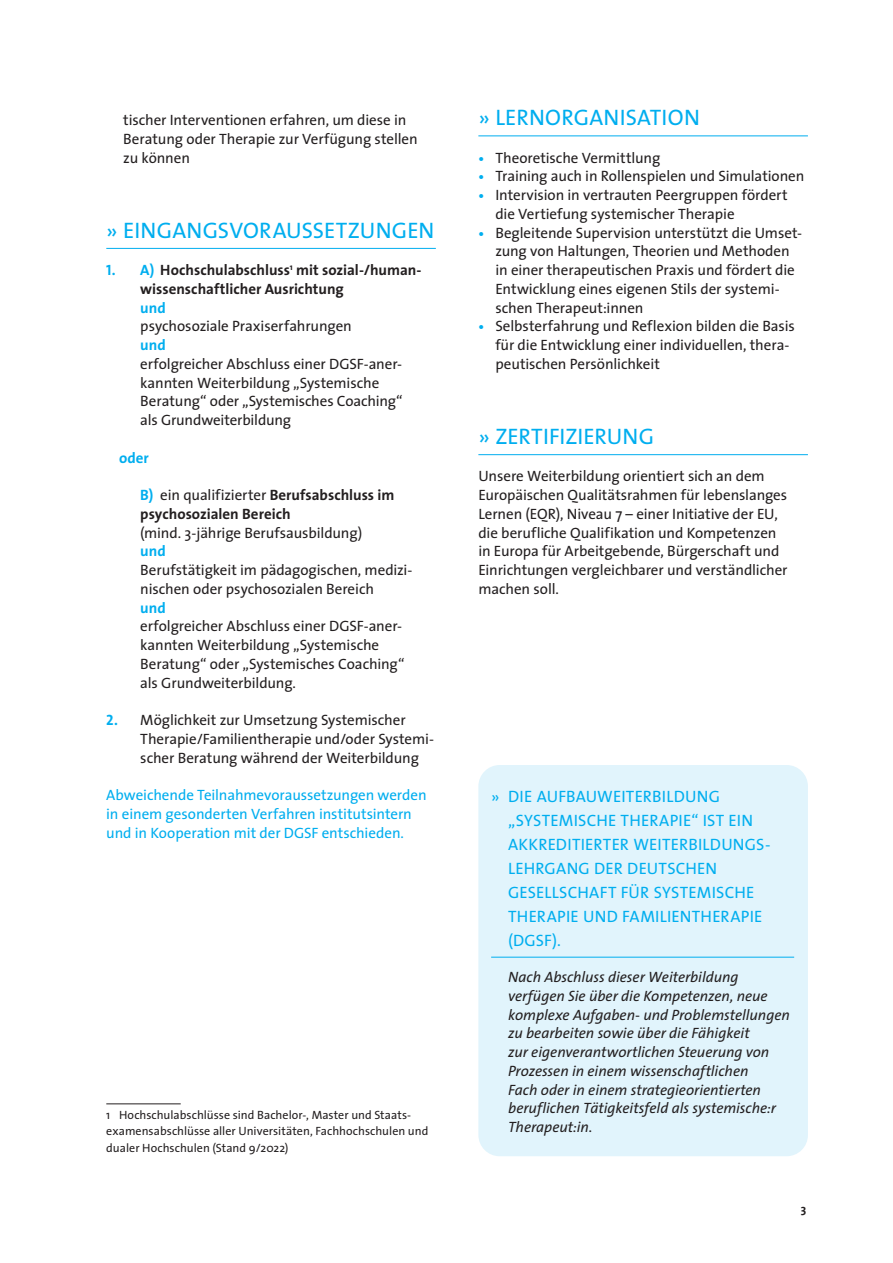
<style>
.page{position:relative;width:893px;height:1263px;background:#fff}
.page>*{position:absolute;margin:0;border:0;box-sizing:border-box;transform-origin:0 0}
.t1{font:22.5px "The Sans";letter-spacing:.01em;color:#00aeef}
.t2{font:16.5px/24px "The Sans";letter-spacing:.015em;color:#00aeef}
.t3{font:15px/18.8px "The Sans";letter-spacing:-.005em;color:#231f20}
.t4{font:italic 15px/18.8px "The Sans";letter-spacing:-.005em;color:#231f20}
.t5{font:700 15px/18.8px "The Sans";color:#231f20}
.t6{font:15px/18.8px "The Sans";letter-spacing:-.005em;color:#00aeef}
.t7{font:700 15px "The Sans";color:#00aeef}
.t8{font:12px/16.5px "The Sans";color:#231f20}
.t9{font:700 12px "The Sans";color:#231f20}
.s1{font-family:"The Sans Bold Caps";font-weight:400;color:#00aeef}
.s2{font-weight:400}
.s3{font-family:"The Sans Bold Caps";color:#00aeef}
.s4{font-weight:700;font-size:13.5px;color:#00aeef}
</style>
<div class="page">
<hr style="left:106px;top:248px;width:330px;height:1px;background:#00aeef">
<hr style="left:106px;top:1103px;width:75px;height:1px;background:#231f20">
<hr style="left:478px;top:136px;width:330px;height:1px;background:#00aeef">
<hr style="left:478px;top:454px;width:330px;height:1px;background:#00aeef">
<div style="left:478px;top:765px;width:330px;height:391px;background:#e1f4fc;border-radius:21px"></div>
<hr style="left:491px;top:957px;width:303px;height:1px;background:#00aeef">
<p class="t3" style="left:123px;top:110px;width:296px">tischer Interventionen erfahren, um diese in<br>Beratung oder Therapie zur Verfügung stellen zu können</p>
<h1 class="t1" style="left:106px;top:211px;width:330px">» EINGANGSVORAUSSETZUNGEN</h1>
<p class="t5" style="left:140px;top:260px;width:281px;text-indent:-34px"><span class="s1">1. A)</span> Hochschulabschluss<sup>1</sup> mit sozial-/human&shy;wissenschaftlicher Ausrichtung</p>
<p class="t7" style="left:140px;top:295px;width:27px">und</p>
<p class="t3" style="left:140px;top:316px;width:213px">psychosoziale Praxiserfahrungen</p>
<p class="t7" style="left:140px;top:332px;width:27px">und</p>
<p class="t3" style="left:140px;top:354px;width:264px">erfolgreicher Abschluss einer DGSF-aner&shy;kannten Weiterbildung „Systemische Beratung“ oder „Systemisches Coaching“ als Grundweiterbildung</p>
<p class="t7" style="left:119px;top:445px;width:31px">oder</p>
<p class="t5" style="left:140px;top:485px;width:256px"><span class="s1">B)</span> <span class="s2">ein qualifizierter</span> Berufsabschluss im psychosozialen Bereich</p>
<p class="t3" style="left:140px;top:523px;width:224px">(mind. 3-jährige Berufsausbildung)</p>
<p class="t7" style="left:140px;top:539px;width:27px">und</p>
<p class="t3" style="left:140px;top:560px;width:272px">Berufstätigkeit im pädagogischen, medizi&shy;nischen oder psychosozialen Bereich</p>
<p class="t7" style="left:140px;top:595px;width:27px">und</p>
<p class="t3" style="left:140px;top:616px;width:266px">erfolgreicher Abschluss einer DGSF-aner&shy;kannten Weiterbildung „Systemische Beratung“ oder „Systemisches Coaching“ als Grundweiterbildung.</p>
<p class="t3" style="left:140px;top:710px;width:295px;text-indent:-34px"><span class="s3">2.</span> Möglichkeit zur Umsetzung Systemischer<br>Therapie/Familientherapie und/oder Systemi&shy;scher Beratung während der Weiterbildung</p>
<p class="t6" style="left:106px;top:785px;width:322px">Abweichende Teilnahmevoraussetzungen werden in einem gesonderten Verfahren institutsintern und in Kooperation mit der DGSF entschieden.</p>
<p class="t8" style="left:106px;top:1106px;width:324px">1 Hochschulabschlüsse sind Bachelor-, Master und Staats&shy;examensabschlüsse aller Universitäten, Fachhochschulen und dualer Hochschulen (Stand 9/2022)</p>
<h1 class="t1" style="left:478px;top:99px;width:223px">» LERNORGANISATION</h1>
<p class="t3" style="left:478px;top:148px;width:183px"><span class="s4">•</span> Theoretische Vermittlung</p>
<p class="t3" style="left:478px;top:166px;width:328px"><span class="s4">•</span> Training auch in Rollenspielen und Simulationen</p>
<p class="t3" style="left:495px;top:185px;width:294px;text-indent:-17px"><span class="s4">•</span> Intervision in vertrauten Peergruppen fördert die Vertiefung systemischer Therapie</p>
<p class="t3" style="left:495px;top:223px;width:308px;text-indent:-17px"><span class="s4">•</span> Begleitende Supervision unterstützt die Umset&shy;zung von Haltungen, Theorien und Methoden in einer therapeutischen Praxis und fördert die Entwicklung eines eigenen Stils der systemi&shy;schen Therapeut:innen</p>
<p class="t3" style="left:495px;top:316px;width:301px;text-indent:-17px"><span class="s4">•</span> Selbsterfahrung und Reflexion bilden die Basis für die Entwicklung einer individuellen, thera&shy;peutischen Persönlichkeit</p>
<h1 class="t1" style="left:478px;top:417px;width:177px">» ZERTIFIZIERUNG</h1>
<p class="t3" style="left:478px;top:466px;width:311px">Unsere Weiterbildung orientiert sich an dem Europäischen Qualitätsrahmen für lebenslanges Lernen (EQR), Niveau 7 – einer Initiative der EU, die berufliche Qualifikation und Kompetenzen in Europa für Arbeitgebende, Bürgerschaft und Einrichtungen vergleichbarer und verständlicher machen soll.</p>
<p class="t2" style="left:508px;top:784px;width:264px;text-indent:-17px">» DIE AUFBAUWEITERBILDUNG „SYSTEMISCHE THERAPIE“ IST EIN<br>AKKREDITIERTER WEITERBILDUNGS-<br>LEHRGANG DER DEUTSCHEN<br>GESELLSCHAFT FÜR SYSTEMISCHE<br>THERAPIE UND FAMILIENTHERAPIE (DGSF).</p>
<p class="t4" style="left:508px;top:967px;width:283px">Nach Abschluss dieser Weiterbildung verfügen Sie über die Kompetenzen, neue komplexe Aufgaben- und Problemstellungen zu bearbeiten sowie über die Fähigkeit<br>zur eigenverantwortlichen Steuerung von Prozessen in einem wissenschaftlichen<br>Fach oder in einem strategieorientierten beruflichen Tätigkeitsfeld als systemische:r Therapeut:in.</p>
<p class="t9" style="left:801px;top:1198px;width:7px">3</p>
</div>
